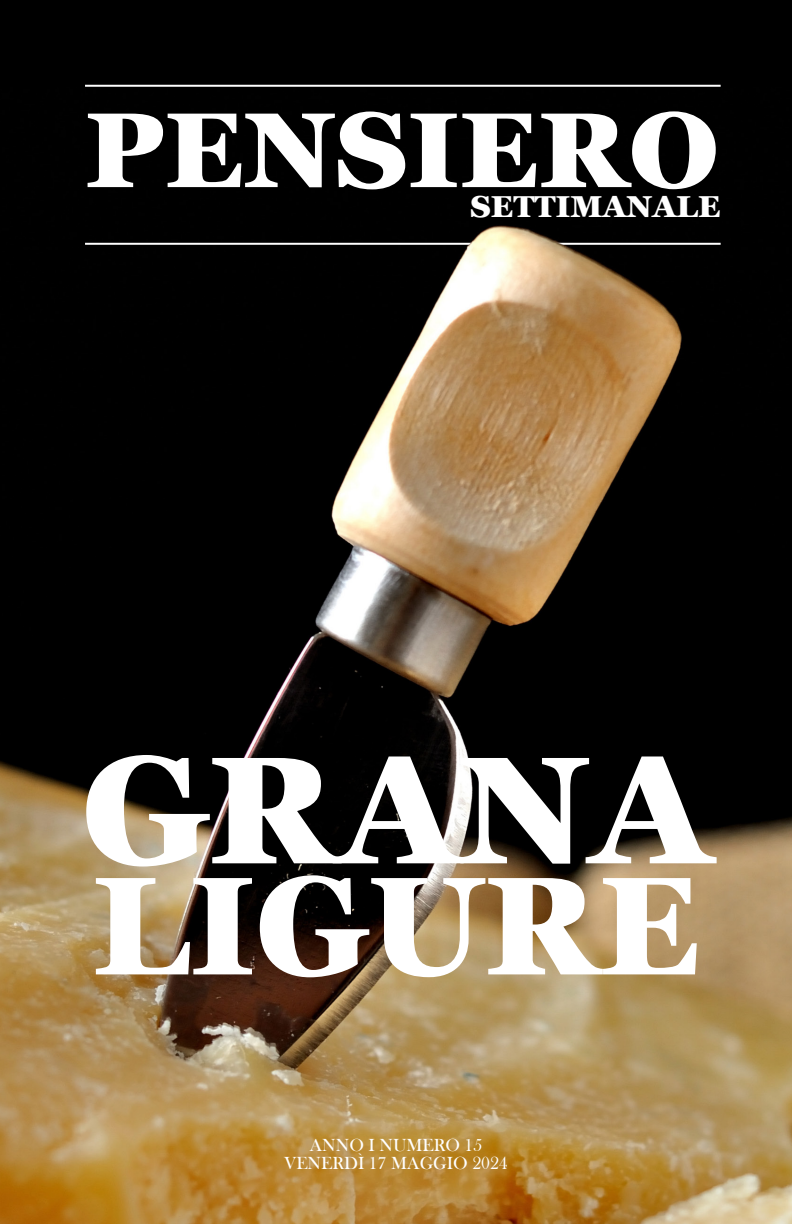
<style>
.page{position:relative;width:792px;height:1224px;background:#fff}
.page>*{position:absolute;margin:0;border:0;box-sizing:border-box;transform-origin:0 0}
.t1{font:900 152px "Georgia Pro";color:#fff}
.t2{font:900 139px "Georgia Pro";color:#fff}
.t3{font:900 106px "Georgia Pro";color:#fff}
.t4{font:900 30px "Georgia Pro";color:#fff}
.t5{font:18px "Bask Old Face";color:#fff}
</style>
<div class="page">
<img style="left:0;top:0;width:792px;height:1224px">
<hr style="left:85px;top:243px;width:636px;height:2px;background:#fff">
<hr style="left:85px;top:85px;width:636px;height:2px;background:#fff">
<p class="t3" style="left:85px;top:90px;width:636px">PENSIERO</p>
<p class="t4" style="left:470px;top:189px;width:252px">SETTIMANALE</p>
<p class="t1" style="left:81px;top:724px;width:632px">GRANA</p>
<p class="t2" style="left:93px;top:847px;width:609px">LIGURE</p>
<p class="t5" style="left:310px;top:1135px;width:174px">ANNO I NUMERO 15</p>
<p class="t5" style="left:284px;top:1153px;width:225px">VENERDÌ 17 MAGGIO 2024</p>
</div>
